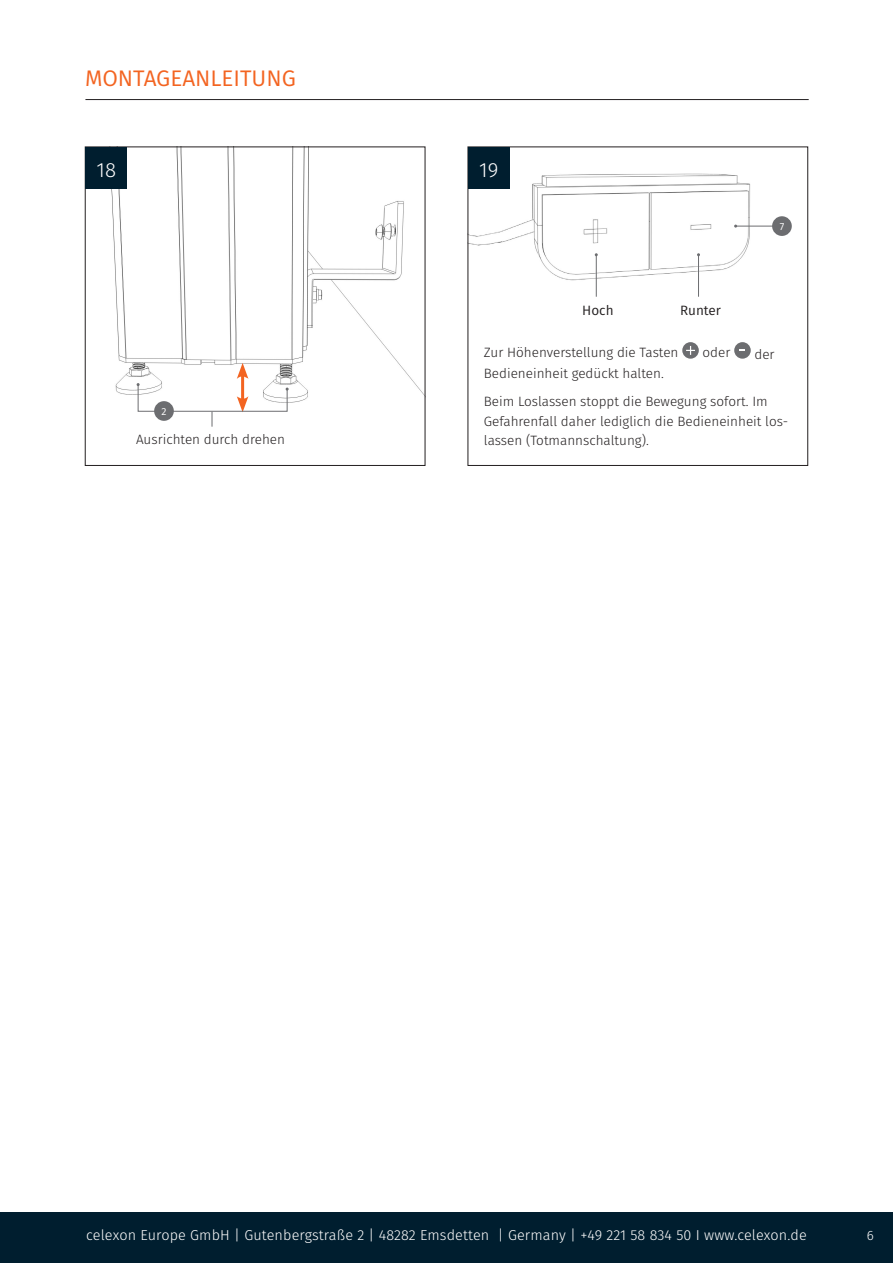
<style>
.page{position:relative;width:893px;height:1263px;background:#fff}
.page>*{position:absolute;margin:0;border:0;box-sizing:border-box;transform-origin:0 0}
.t1{font:22.5px "Fira Sans";color:#f36421}
.t2{font:300 20.55px "Fira Sans";color:#fff}
.t3{font:300 14.4px "Fira Sans";letter-spacing:.01em;color:#fff}
.t4{font:300 13.5px/28px "Fira Sans";color:#231f20}
.t5{font:13.5px "Fira Sans";color:#231f20}
.t6{font:300 13.5px "Fira Sans";color:#fff}
.t7{font:10.35px "Fira Sans";color:#fff}
</style>
<div class="page">
<div style="left:0;top:1213px;width:893px;height:50px;background:#001e2f"></div>
<hr style="left:85px;top:99px;width:724px;height:1px;background:#231f20">
<img style="left:470px;top:173px;width:322px;height:185px">
<div style="left:468px;top:147px;width:340px;height:319px;border:1px solid #231f20"></div>
<div style="left:468px;top:147px;width:42px;height:42px;background:#001e2f"></div>
<hr style="left:596px;top:255px;width:1px;height:42px;background:#6c6d70">
<hr style="left:736px;top:226px;width:42px;height:1px;background:#6c6d70">
<div style="left:772px;top:216px;width:20px;height:20px;background:#6c6d70;border-radius:50%"></div>
<hr style="left:698px;top:255px;width:1px;height:42px;background:#6c6d70">
<img style="left:111px;top:149px;width:312px;height:254px">
<div style="left:85px;top:147px;width:340px;height:319px;border:1px solid #231f20"></div>
<div style="left:85px;top:147px;width:42px;height:42px;background:#001e2f"></div>
<svg style="left:137px;top:363px;width:152px;height:64px"></svg>
<div style="left:154px;top:401px;width:20px;height:20px;background:#6c6d70;border-radius:50%"></div>
<div style="left:682px;top:342px;width:17px;height:17px;background:#6c6d70;border-radius:50%"></div>
<svg style="left:686px;top:346px;width:9px;height:9px"></svg>
<div style="left:734px;top:342px;width:17px;height:17px;background:#6c6d70;border-radius:50%"></div>
<h1 class="t1" style="left:85px;top:61px;width:212px">MONTAGEANLEITUNG</h1>
<h2 class="t2" style="left:97px;top:155px;width:21px">18</h2>
<p class="t7" style="left:161px;top:403px;width:7px">2</p>
<p class="t4" style="left:136px;top:425px;width:151px">Ausrichten durch drehen</p>
<h2 class="t2" style="left:479px;top:155px;width:21px">19</h2>
<p class="t5" style="left:582px;top:300px;width:33px">Hoch</p>
<p class="t5" style="left:680px;top:300px;width:42px">Runter</p>
<p class="t7" style="left:780px;top:218px;width:6px">7</p>
<p class="t4" style="left:484px;top:338px;width:196px">Zur Höhenverstellung die Tasten</p>
<p class="t4" style="left:703px;top:338px;width:29px">oder</p>
<p class="t4" style="left:754px;top:340px;width:22px">der</p>
<p class="t4" style="left:484px;top:359px;width:285px">Bedieneinheit gedückt halten.<br>Beim Loslassen stoppt die Bewegung sofort. Im</p>
<p class="t4" style="left:484px;top:411px;width:306px;line-height:19.5px">Gefahrenfall daher lediglich die Bedieneinheit los&shy;lassen (Totmannschaltung).</p>
<p class="t3" style="left:86px;top:1225px;width:722px">celexon Europe GmbH | Gutenbergstraße 2 | 48282 Emsdetten | Germany | +49 221 58 834 50 I www.celexon.de</p>
<p class="t6" style="left:867px;top:1226px;width:9px">6</p>
</div>
